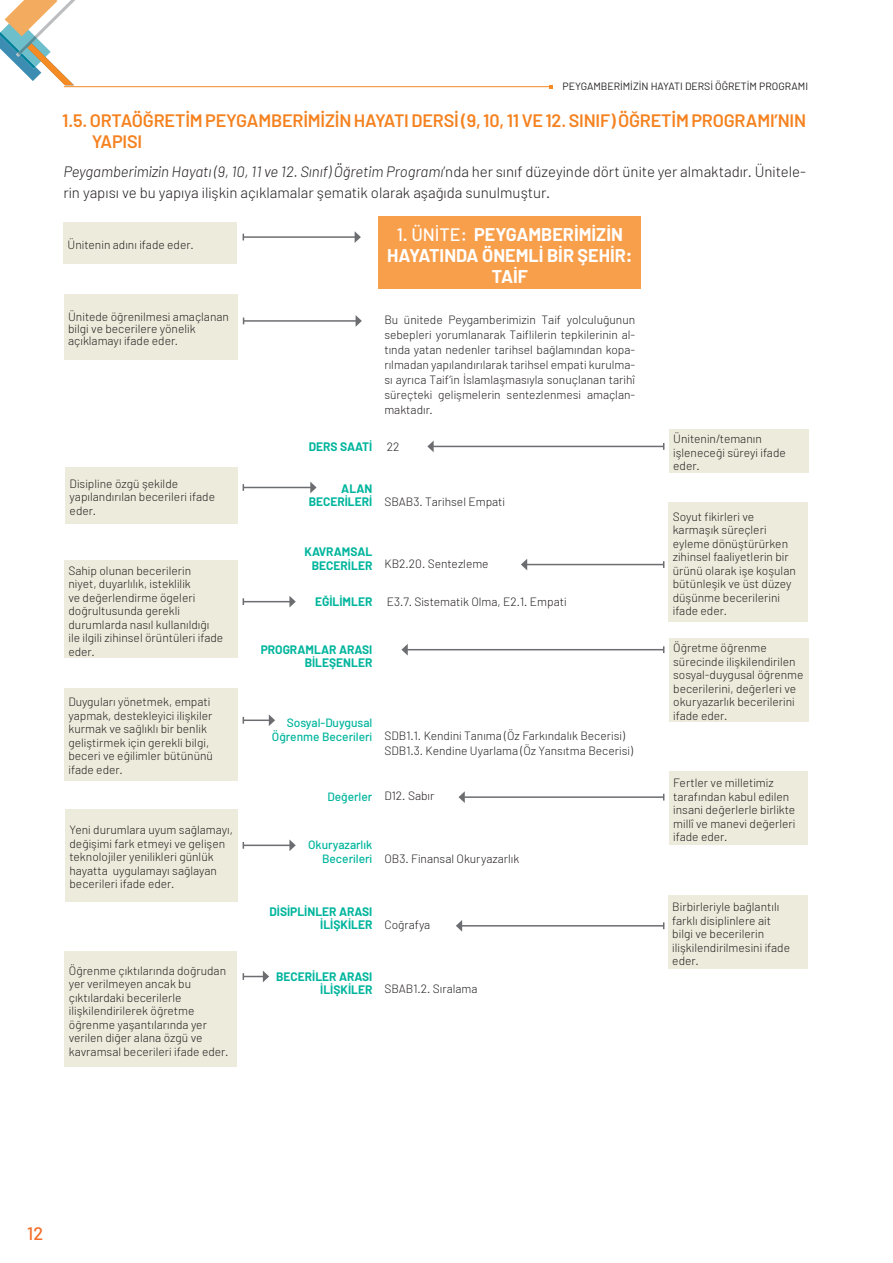
<style>
.page{position:relative;width:893px;height:1263px;background:#fff}
.page>*{position:absolute;margin:0;border:0;box-sizing:border-box;transform-origin:0 0}
._1__DERECE_ALT_BAŞLIK{font:600 18px/21.6px "Barlow";letter-spacing:-.01em;color:#f58220}
.t1{font:700 18px/21px "Barlow";color:#fff;text-align:center}
.t2{font:500 18px "Barlow";color:#f36c28}
._1__DERECE_ALT_BAŞLIK-2{font:300 15px/21px "Barlow";color:#231f20}
.jenerik{font:300 12px/13.5px "Barlow";color:#231f20}
.ana_baslık_mavi{font:700 12px/13.5px "Barlow";color:#00b59d;text-align:right}
.alt_baslık_mavi{font:500 12px/13.5px "Barlow";color:#00b59d;text-align:right}
.jenerik2{font:300 12px "Barlow";color:#231f20}
.t3{font:10.5px "Barlow";color:#231f20}
.s1{font-style:italic}
.s2{font-weight:500}
</style>
<div class="page">
<hr style="left:64px;top:86px;width:487px;height:1px;background:#f68b23">
<svg style="left:0;top:0;width:75px;height:85px"></svg>
<div style="left:378px;top:217px;width:263px;height:72px;background:#f89f4c"></div>
<hr style="left:433px;top:446px;width:231px;height:1px;background:#6c6d70">
<svg style="left:427px;top:441px;width:7px;height:11px"></svg>
<hr style="left:243px;top:236px;width:112px;height:2px;background:#6c6d70">
<svg style="left:355px;top:231px;width:6px;height:12px"></svg>
<hr style="left:244px;top:320px;width:112px;height:2px;background:#6c6d70">
<svg style="left:356px;top:315px;width:6px;height:12px"></svg>
<div style="left:65px;top:467px;width:173px;height:56px;background:#edecdc"></div>
<div style="left:64px;top:561px;width:174px;height:97px;background:#edecdc"></div>
<div style="left:64px;top:688px;width:173px;height:92px;background:#edecdc"></div>
<div style="left:65px;top:809px;width:173px;height:93px;background:#edecdc"></div>
<div style="left:65px;top:951px;width:172px;height:116px;background:#edecdc"></div>
<div style="left:63px;top:222px;width:174px;height:42px;background:#edecdc"></div>
<div style="left:64px;top:294px;width:173px;height:66px;background:#edecdc"></div>
<hr style="left:526px;top:564px;width:138px;height:1px;background:#6c6d70">
<svg style="left:521px;top:559px;width:6px;height:11px"></svg>
<hr style="left:243px;top:487px;width:68px;height:1px;background:#6c6d70">
<svg style="left:310px;top:482px;width:7px;height:11px"></svg>
<hr style="left:243px;top:601px;width:47px;height:1px;background:#6c6d70">
<svg style="left:289px;top:596px;width:7px;height:11px"></svg>
<hr style="left:243px;top:719px;width:26px;height:2px;background:#6c6d70">
<svg style="left:269px;top:714px;width:6px;height:12px"></svg>
<hr style="left:243px;top:844px;width:47px;height:2px;background:#6c6d70">
<svg style="left:289px;top:839px;width:7px;height:12px"></svg>
<svg style="left:243px;top:971px;width:26px;height:11px"></svg>
<div style="left:668px;top:502px;width:140px;height:119px;background:#edecdc"></div>
<div style="left:669px;top:771px;width:138px;height:74px;background:#edecdc"></div>
<div style="left:669px;top:429px;width:139px;height:44px;background:#edecdc"></div>
<div style="left:668px;top:895px;width:139px;height:74px;background:#edecdc"></div>
<div style="left:669px;top:638px;width:139px;height:84px;background:#edecdc"></div>
<hr style="left:407px;top:649px;width:257px;height:1px;background:#6c6d70">
<svg style="left:401px;top:644px;width:7px;height:11px"></svg>
<hr style="left:464px;top:796px;width:200px;height:2px;background:#6c6d70">
<svg style="left:458px;top:791px;width:7px;height:12px"></svg>
<hr style="left:461px;top:925px;width:203px;height:1px;background:#6c6d70">
<svg style="left:456px;top:920px;width:6px;height:12px"></svg>
<p class="t3" style="left:562px;top:80px;width:247px">PEYGAMBERİMİZİN HAYATI DERSİ ÖĞRETİM PROGRAMI</p>
<p class="_1__DERECE_ALT_BAŞLIK" style="left:92px;top:108px;width:716px;text-indent:-30px">1.5. ORTAÖĞRETİM PEYGAMBERİMİZİN HAYATI DERSİ (9, 10, 11 VE 12. SINIF) ÖĞRETİM PROGRAMI’NIN<br>YAPISI</p>
<p class="_1__DERECE_ALT_BAŞLIK-2" style="left:63px;top:160px;width:744px"><span class="s1">Peygamberimizin Hayatı (9, 10, 11 ve 12. Sınıf) Öğretim Programı</span>’nda her sınıf düzeyinde dört ünite yer almaktadır. Ünitele&shy;rin yapısı ve bu yapıya ilişkin açıklamalar şematik olarak aşağıda sunulmuştur.</p>
<p class="jenerik" style="left:68px;top:237px;width:128px">Ünitenin adını ifade eder.</p>
<p class="jenerik" style="left:68px;top:310px;width:162px;line-height:12px">Ünitede öğrenilmesi amaçlanan bilgi ve becerilere yönelik açıklamayı ifade eder.</p>
<p class="jenerik" style="left:70px;top:476px;width:147px">Disipline özgü şekilde yapılandırılan becerileri ifade eder.</p>
<p class="jenerik" style="left:68px;top:563px;width:156px">Sahip olunan becerilerin<br>niyet, duyarlılık, isteklilik<br>ve değerlendirme ögeleri doğrultusunda gerekli durumlarda nasıl kullanıldığı ile ilgili zihinsel örüntüleri ifade eder.</p>
<p class="jenerik" style="left:68px;top:695px;width:146px">Duyguları yönetmek, empati yapmak, destekleyici ilişkiler kurmak ve sağlıklı bir benlik geliştirmek için gerekli bilgi, beceri ve eğilimler bütününü ifade eder.</p>
<p class="jenerik" style="left:70px;top:823px;width:165px">Yeni durumlara uyum sağlamayı, değişimi fark etmeyi ve gelişen teknolojiler yenilikleri günlük hayatta uygulamayı sağlayan becerileri ifade eder.</p>
<p class="jenerik" style="left:69px;top:963px;width:161px">Öğrenme çıktılarında doğrudan yer verilmeyen ancak bu çıktılardaki becerilerle ilişkilendirilerek öğretme öğrenme yaşantılarında yer verilen diğer alana özgü ve kavramsal becerileri ifade eder.</p>
<p class="t1" style="left:387px;top:224px;width:247px"><span class="s2">1. ÜNİTE:</span> PEYGAMBERİMİZİN<br>HAYATINDA ÖNEMLİ BİR ŞEHİR:<br>TAİF</p>
<p class="jenerik" style="left:384px;top:312px;width:252px;line-height:15px;text-align:justify">Bu ünitede Peygamberimizin Taif yolculuğunun sebepleri yorumlanarak Taiflilerin tepkilerinin al&shy;tında yatan nedenler tarihsel bağlamından kopa&shy;rılmadan yapılandırılarak tarihsel empati kurulma&shy;sı ayrıca Taif’in İslamlaşmasıyla sonuçlanan tarihî süreçteki gelişmelerin sentezlenmesi amaçlan&shy;maktadır.</p>
<p class="ana_baslık_mavi" style="left:309px;top:439px;width:65px">DERS SAATİ</p>
<p class="jenerik2" style="left:387px;top:439px;width:14px">22</p>
<p class="ana_baslık_mavi" style="left:341px;top:482px;width:33px">ALAN</p>
<p class="ana_baslık_mavi" style="left:309px;top:495px;width:65px">BECERİLERİ</p>
<p class="jenerik" style="left:384px;top:494px;width:122px">SBAB3. Tarihsel Empati</p>
<p class="ana_baslık_mavi" style="left:304px;top:545px;width:69px">KAVRAMSAL<br>BECERİLER</p>
<p class="jenerik" style="left:384px;top:557px;width:106px">KB2.20. Sentezleme</p>
<p class="ana_baslık_mavi" style="left:315px;top:594px;width:59px">EĞİLİMLER</p>
<p class="jenerik" style="left:387px;top:594px;width:181px">E3.7. Sistematik Olma, E2.1. Empati</p>
<p class="ana_baslık_mavi" style="left:261px;top:643px;width:113px">PROGRAMLAR ARASI</p>
<p class="ana_baslık_mavi" style="left:305px;top:656px;width:69px">BİLEŞENLER</p>
<p class="alt_baslık_mavi" style="left:272px;top:716px;width:102px">Sosyal-Duygusal<br>Öğrenme Becerileri</p>
<p class="jenerik" style="left:384px;top:728px;width:250px;line-height:15px">SDB1.1. Kendini Tanıma (Öz Farkındalık Becerisi)<br>SDB1.3. Kendine Uyarlama (Öz Yansıtma Becerisi)</p>
<p class="alt_baslık_mavi" style="left:327px;top:789px;width:47px">Değerler</p>
<p class="jenerik" style="left:384px;top:789px;width:52px">D12. Sabır</p>
<p class="alt_baslık_mavi" style="left:308px;top:838px;width:66px">Okuryazarlık<br>Becerileri</p>
<p class="jenerik" style="left:384px;top:851px;width:136px">OB3. Finansal Okuryazarlık</p>
<p class="ana_baslık_mavi" style="left:269px;top:905px;width:104px">DİSİPLİNLER ARASI<br>İLİŞKİLER</p>
<p class="jenerik" style="left:384px;top:918px;width:48px">Coğrafya</p>
<p class="ana_baslık_mavi" style="left:276px;top:970px;width:98px">BECERİLER ARASI<br>İLİŞKİLER</p>
<p class="jenerik" style="left:384px;top:982px;width:95px">SBAB1.2. Sıralama</p>
<p class="jenerik" style="left:673px;top:432px;width:114px">Ünitenin/temanın işleneceği süreyi ifade eder.</p>
<p class="jenerik" style="left:673px;top:509px;width:125px">Soyut fikirleri ve karmaşık süreçleri eyleme dönüştürürken zihinsel faaliyetlerin bir ürünü olarak işe koşulan bütünleşik ve üst düzey düşünme becerilerini ifade eder.</p>
<p class="jenerik" style="left:673px;top:641px;width:132px">Öğretme öğrenme sürecinde ilişkilendirilen sosyal-duygusal öğrenme becerilerini, değerleri ve okuryazarlık becerilerini ifade eder.</p>
<p class="jenerik" style="left:673px;top:776px;width:124px">Fertler ve milletimiz tarafından kabul edilen insani değerlerle birlikte millî ve manevi değerleri ifade eder.</p>
<p class="jenerik" style="left:672px;top:900px;width:119px">Birbirleriyle bağlantılı farklı disiplinlere ait bilgi ve becerilerin ilişkilendirilmesini ifade eder.</p>
<h1 class="t2" style="left:27px;top:1222px;width:17px">12</h1>
</div>
